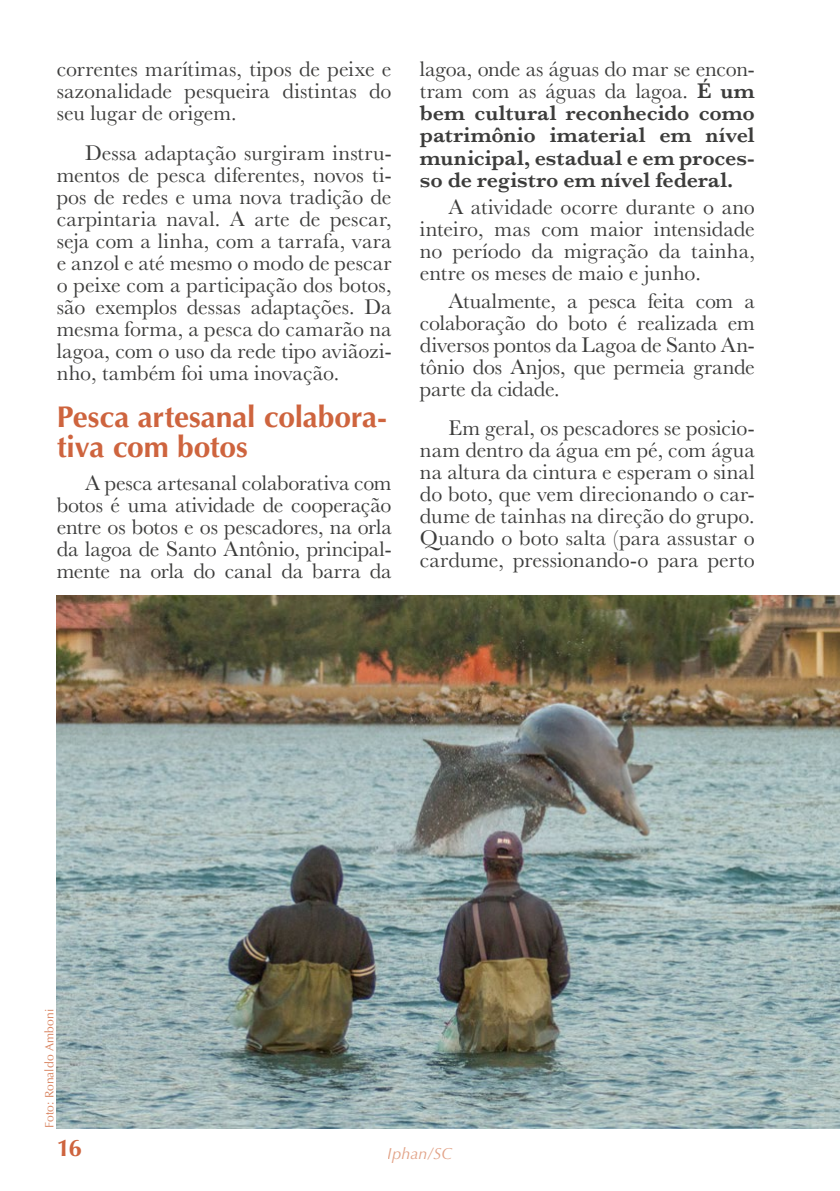
<style>
.page{position:relative;width:840px;height:1191px;background:#fff}
.page>*{position:absolute;margin:0;border:0;box-sizing:border-box;transform-origin:0 0}
.t1{font:700 30px/30px "Optima";letter-spacing:-.005em;color:#ce643e}
.t2{font:700 24px "Optima";color:#ce643e}
.t3{font:22px/22px "Baskerville";color:#3c3c3b;text-align:justify}
.t4{font:600 22px/22px "Baskerville";color:#3c3c3b;text-align:justify}
.t5{font:italic 16px "Optima";color:#d8835f}
.t6{font:12px "Optima";letter-spacing:.01em;color:#d8835f}
.s1{font-weight:400}
</style>
<div class="page">
<img style="left:57px;top:595px;width:782px;height:533px">
<p class="t3" style="left:57px;top:59px;width:336px">correntes marítimas, tipos de peixe e sazonalidade pesqueira distintas do seu lugar de origem.</p>
<p class="t3" style="left:57px;top:142px;width:336px;text-indent:28px">Dessa adaptação surgiram instru&shy;mentos de pesca diferentes, novos ti&shy;pos de redes e uma nova tradição de carpintaria naval. A arte de pescar, seja com a linha, com a tarrafa, vara e anzol e até mesmo o modo de pescar o peixe com a participação dos botos, são exemplos dessas adaptações. Da mesma forma, a pesca do camarão na lagoa, com o uso da rede tipo aviãozi&shy;nho, também foi uma inovação.</p>
<h1 class="t1" style="left:57px;top:402px;width:331px">Pesca artesanal colabora&shy;tiva com botos</h1>
<p class="t3" style="left:57px;top:472px;width:336px;text-indent:28px">A pesca artesanal colaborativa com botos é uma atividade de cooperação entre os botos e os pescadores, na orla da lagoa de Santo Antônio, principal&shy;mente na orla do canal da barra da</p>
<p class="t4" style="left:420px;top:58px;width:336px"><span class="s1">lagoa, onde as águas do mar se encon&shy;tram com as águas da lagoa.</span> É um bem cultural reconhecido como patrimônio imaterial em nível municipal, estadual e em proces&shy;so de registro em nível federal.</p>
<p class="t3" style="left:420px;top:196px;width:336px;text-indent:28px">A atividade ocorre durante o ano inteiro, mas com maior intensidade no período da migração da tainha, entre os meses de maio e junho.</p>
<p class="t3" style="left:420px;top:290px;width:336px;text-indent:28px">Atualmente, a pesca feita com a colaboração do boto é realizada em diversos pontos da Lagoa de Santo An&shy;tônio dos Anjos, que permeia grande parte da cidade.</p>
<p class="t3" style="left:420px;top:417px;width:336px;text-indent:28px">Em geral, os pescadores se posicio&shy;nam dentro da água em pé, com água na altura da cintura e esperam o sinal do boto, que vem direcionando o car&shy;dume de tainhas na direção do grupo.<br>Quando o boto salta (para assustar o cardume, pressionando-o para perto</p>
<p class="t6" style="left:43px;top:1128px;width:120px;rotate:-90deg">Foto: Ronaldo Amboni</p>
<p class="t2" style="left:57px;top:1134px;width:27px">16</p>
<p class="t5" style="left:387px;top:1143px;width:66px">Iphan/SC</p>
</div>
